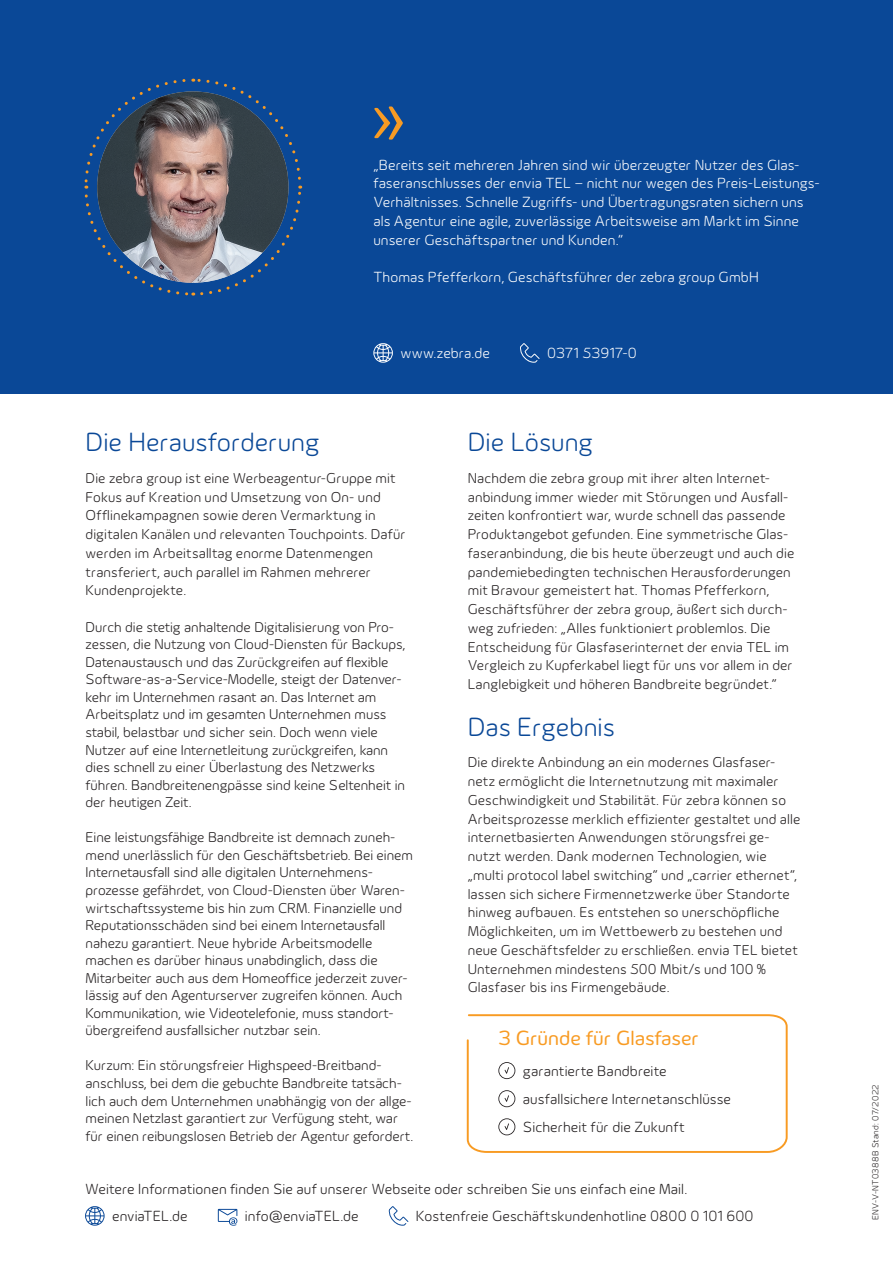
<style>
.page{position:relative;width:893px;height:1263px;background:#fff}
.page>*{position:absolute;margin:0;border:0;box-sizing:border-box;transform-origin:0 0}
.t1{font:300 27px "Innogy";color:#0a4897}
.t2{font:21px "Innogy";color:#f89b23}
.t3{font:300 15px/18.8px "Innogy";letter-spacing:.005em;color:#fff}
.t4{font:300 15px/28.2px "Innogy";letter-spacing:.005em;color:#231f20}
.t5{font:300 14.7px/18.8px "Innogy";color:#231f20}
.t6{font:300 9px "Innogy";letter-spacing:.03em;color:#231f20}
</style>
<div class="page">
<div style="left:0;top:0;width:893px;height:393px;background:#0a4897"></div>
<svg style="left:85px;top:1206px;width:20px;height:20px"></svg>
<svg style="left:218px;top:1209px;width:19px;height:17px"></svg>
<svg style="left:388px;top:1206px;width:20px;height:20px"></svg>
<svg style="left:84px;top:78px;width:219px;height:218px"></svg>
<img style="left:97px;top:91px;width:191px;height:192px;border-radius:96px">
<svg style="left:373px;top:343px;width:20px;height:20px"></svg>
<svg style="left:520px;top:343px;width:20px;height:20px"></svg>
<svg style="left:466px;top:1014px;width:322px;height:139px"></svg>
<svg style="left:498px;top:1062px;width:17px;height:17px"></svg>
<svg style="left:498px;top:1090px;width:17px;height:17px"></svg>
<svg style="left:498px;top:1118px;width:17px;height:17px"></svg>
<p class="t3" style="left:373px;top:155px;width:448px">„Bereits seit mehreren Jahren sind wir überzeugter Nutzer des Glas&shy;faseranschlusses der envia TEL – nicht nur wegen des Preis-Leistungs-Verhältnisses. Schnelle Zugriffs- und Übertragungsraten sichern uns als Agentur eine agile, zuverlässige Arbeitsweise am Markt im Sinne unserer Geschäftspartner und Kunden.“</p>
<p class="t3" style="left:373px;top:268px;width:387px">Thomas Pfefferkorn, Geschäftsführer der zebra group GmbH</p>
<p class="t3" style="left:400px;top:344px;width:91px">www.zebra.de</p>
<p class="t3" style="left:547px;top:344px;width:91px">0371 53917-0</p>
<h1 class="t1" style="left:86px;top:427px;width:235px">Die Herausforderung</h1>
<p class="t5" style="left:86px;top:469px;width:322px">Die zebra group ist eine Werbeagentur-Gruppe mit Fokus auf Kreation und Umsetzung von On- und Offlinekampagnen sowie deren Vermarktung in digitalen Kanälen und relevanten Touchpoints. Dafür werden im Arbeitsalltag enorme Datenmengen transferiert, auch parallel im Rahmen mehrerer Kundenprojekte.</p>
<p class="t5" style="left:86px;top:618px;width:321px;line-height:17.5px">Durch die stetig anhaltende Digitalisierung von Pro&shy;zessen, die Nutzung von Cloud-Diensten für Backups, Datenaustausch und das Zurückgreifen auf flexible Software-as-a-Service-Modelle, steigt der Datenver&shy;kehr im Unternehmen rasant an. Das Internet am Arbeitsplatz und im gesamten Unternehmen muss stabil, belastbar und sicher sein. Doch wenn viele Nutzer auf eine Internetleitung zurückgreifen, kann dies schnell zu einer Überlastung des Netzwerks führen. Bandbreitenengpässe sind keine Seltenheit in der heutigen Zeit.</p>
<p class="t5" style="left:86px;top:829px;width:329px;line-height:17.5px">Eine leistungsfähige Bandbreite ist demnach zuneh&shy;mend unerlässlich für den Geschäftsbetrieb. Bei einem Internetausfall sind alle digitalen Unternehmens&shy;prozesse gefährdet, von Cloud-Diensten über Waren&shy;wirtschaftssysteme bis hin zum CRM. Finanzielle und Reputationsschäden sind bei einem Internetausfall nahezu garantiert. Neue hybride Arbeitsmodelle machen es darüber hinaus unabdinglich, dass die Mitarbeiter auch aus dem Homeoffice jederzeit zuver&shy;lässig auf den Agenturserver zugreifen können. Auch Kommunikation, wie Videotelefonie, muss standort&shy;übergreifend ausfallsicher nutzbar sein.</p>
<p class="t5" style="left:86px;top:1057px;width:329px;line-height:17.5px">Kurzum: Ein störungsfreier Highspeed-Breitband&shy;anschluss, bei dem die gebuchte Bandbreite tatsäch&shy;lich auch dem Unternehmen unabhängig von der allge&shy;meinen Netzlast garantiert zur Verfügung steht, war für einen reibungslosen Betrieb der Agentur gefordert.</p>
<h1 class="t1" style="left:468px;top:427px;width:127px">Die Lösung</h1>
<p class="t5" style="left:468px;top:469px;width:328px">Nachdem die zebra group mit ihrer alten Internet&shy;anbindung immer wieder mit Störungen und Ausfall&shy;zeiten konfrontiert war, wurde schnell das passende Produktangebot gefunden. Eine symmetrische Glas&shy;faseranbindung, die bis heute überzeugt und auch die pandemiebedingten technischen Herausforderungen mit Bravour gemeistert hat. Thomas Pfefferkorn, Geschäftsführer der zebra group, äußert sich durch&shy;weg zufrieden: „Alles funktioniert problemlos. Die Entscheidung für Glasfaserinternet der envia TEL im Vergleich zu Kupferkabel liegt für uns vor allem in der Langlebigkeit und höheren Bandbreite begründet.“</p>
<h1 class="t1" style="left:468px;top:711px;width:149px">Das Ergebnis</h1>
<p class="t5" style="left:468px;top:753px;width:334px">Die direkte Anbindung an ein modernes Glasfaser&shy;netz ermöglicht die Internetnutzung mit maximaler Geschwindigkeit und Stabilität. Für zebra können so Arbeitsprozesse merklich effizienter gestaltet und alle internetbasierten Anwendungen störungsfrei ge&shy;nutzt werden. Dank modernen Technologien, wie „multi protocol label switching“ und „carrier ethernet“, lassen sich sichere Firmennetzwerke über Standorte hinweg aufbauen. Es entstehen so unerschöpfliche Möglichkeiten, um im Wettbewerb zu bestehen und neue Geschäftsfelder zu erschließen. envia TEL bietet Unternehmen mindestens 500 Mbit/s und 100 % Glasfaser bis ins Firmengebäude.</p>
<h2 class="t2" style="left:498px;top:1025px;width:202px">3 Gründe für Glasfaser</h2>
<p class="t4" style="left:523px;top:1057px;width:210px">garantierte Bandbreite ausfallsichere Internetanschlüsse<br>Sicherheit für die Zukunft</p>
<p class="t4" style="left:112px;top:1176px;width:577px;line-height:27px;text-indent:-27px">Weitere Informationen finden Sie auf unserer Webseite oder schreiben Sie uns einfach eine Mail. enviaTEL.de</p>
<p class="t4" style="left:245px;top:1202px;width:115px">info@enviaTEL.de</p>
<p class="t4" style="left:416px;top:1202px;width:339px">Kostenfreie Geschäftskundenhotline 0800 0 101 600</p>
<p class="t6" style="left:870px;top:1220px;width:138px;rotate:-90deg">ENV-V-NT0388B Stand: 07/2022</p>
</div>
